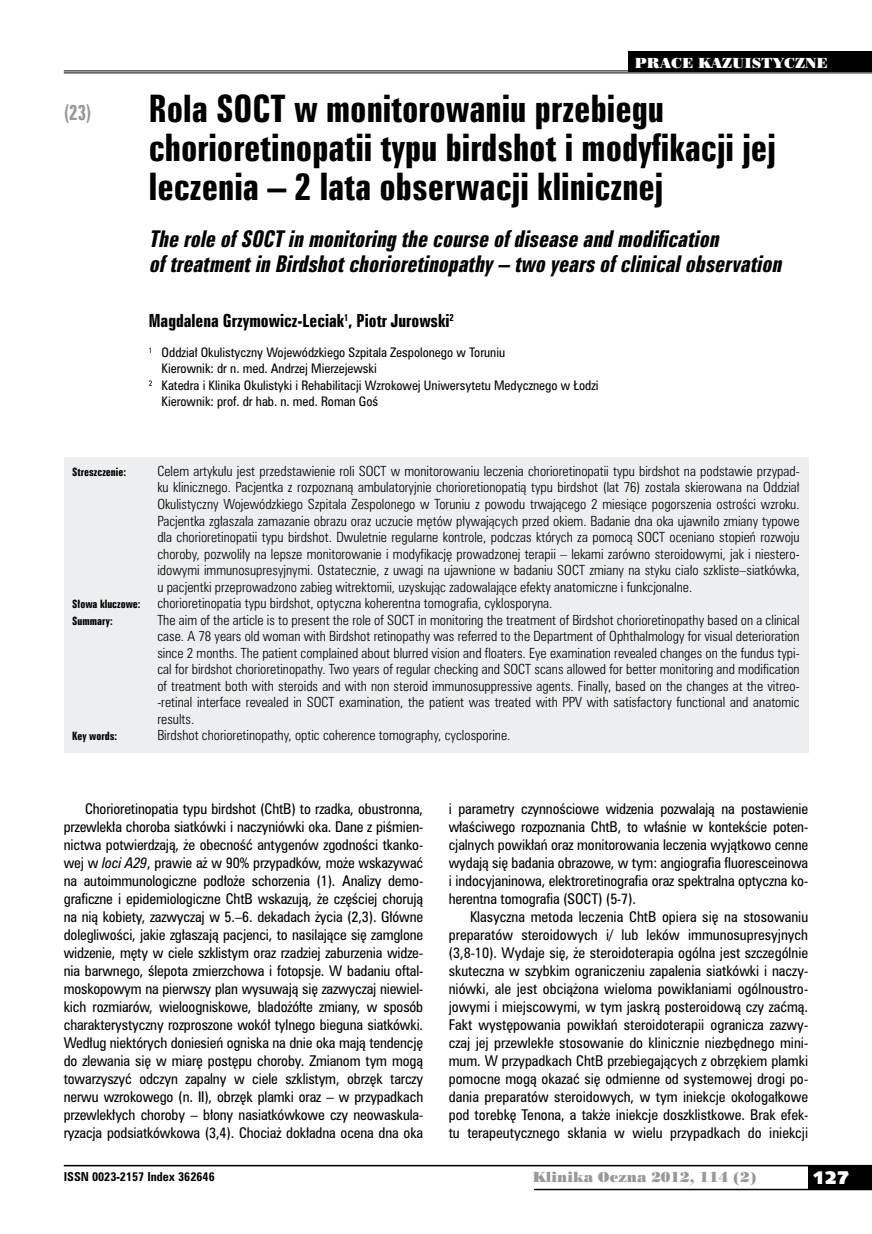
<style>
.page{position:relative;width:872px;height:1234px;background:#fff}
.page>*{position:absolute;margin:0;border:0;box-sizing:border-box;transform-origin:0 0}
.t1{font:34.5px/39px "Zurich Bd X Cn PL";color:#000}
.t2{font:italic 21px/25.5px "Zurich Bd X Cn PL";color:#000}
.t3{font:19.5px "Zurich Bd X Cn PL";color:#98989c;scale:.9 1}
.t4{font:18px "Humanst 531 U Blk PL";color:#fff}
.t5{font:16.5px "Zurich Bd X Cn PL";color:#000}
.t6{font:13.5px/18px "Zurich Cn PL";letter-spacing:-.01em;color:#000;text-align:justify}
.t7{font:13.5px "Poster Bodoni PL";color:#98989c}
.t8{font:13.5px "Poster Bodoni PL";color:#fff}
.t9{font:12.75px/16.5px "Zurich Lt Cn PL";color:#000;text-align:justify}
.t10{font:12px "Zurich Cn PL";color:#000}
.t11{font:700 11.25px "Zurich Cn PL";color:#000}
.t12{font:10.5px "Zurich Bd X Cn PL";color:#000}
.s1{font-style:italic}
</style>
<div class="page">
<div style="left:808px;top:1165px;width:64px;height:24px;background:#000"></div>
<hr style="left:64px;top:1164px;width:808px;height:2px;background:#000">
<hr style="left:534px;top:1188px;width:338px;height:1px;background:#000">
<div style="left:64px;top:457px;width:744px;height:295px;background:#edeeef"></div>
<hr style="left:64px;top:70px;width:808px;height:1px;background:#000">
<hr style="left:64px;top:72px;width:808px;height:1px;background:#000">
<div style="left:628px;top:51px;width:244px;height:21px;background:#000"></div>
<h3 class="t3" style="left:64px;top:100px;width:32px">(23)</h3>
<p class="t8" style="left:635px;top:54px;width:195px">PRACE KAZUISTYCZNE</p>
<h1 class="t1" style="left:149px;top:89px;width:628px">Rola SOCT w monitorowaniu przebiegu chorioretinopatii typu birdshot i modyfikacji jej leczenia – 2 lata obserwacji klinicznej</h1>
<h2 class="t2" style="left:149px;top:226px;width:639px">The role ofSOCTin monitoringthe course ofdisease andmodification oftreatmentin Birdshotchorioretinopathy– two yearsofclinicalobservation</h2>
<p class="t5" style="left:149px;top:310px;width:306px">Magdalena Grzymowicz-Leciak<sup>1</sup>, Piotr Jurowski<sup>2</sup></p>
<p class="t10" style="left:149px;top:344px;width:358px"><sup>1</sup> Oddział Okulistyczny Wojewódzkiego Szpitala Zespolonego w Toruniu</p>
<p class="t10" style="left:162px;top:360px;width:217px">Kierownik: dr n. med. Andrzej Mierzejewski</p>
<p class="t10" style="left:149px;top:377px;width:451px"><sup>2</sup> Katedra i Klinika Okulistyki i Rehabilitacji Wzrokowej Uniwersytetu Medycznego w Łodzi</p>
<p class="t10" style="left:162px;top:393px;width:218px">Kierownik: prof. dr hab. n. med. Roman Goś</p>
<p class="t12" style="left:72px;top:465px;width:55px">Streszczenie:</p>
<p class="t9" style="left:157px;top:462px;width:644px">Celem artykułu jest przedstawienie roli SOCT w monitorowaniu leczenia chorioretinopatii typu birdshot na podstawie przypad&shy;ku klinicznego. Pacjentka z rozpoznaną ambulatoryjnie chorioretionopatią typu birdshot (lat 76) została skierowana na Oddział Okulistyczny Wojewódzkiego Szpitala Zespolonego w Toruniu z powodu trwającego 2 miesiące pogorszenia ostrości wzroku.<br>Pacjentka zgłaszała zamazanie obrazu oraz uczucie mętów pływających przed okiem. Badanie dna oka ujawniło zmiany typowe dla chorioretinopatii typu birdshot. Dwuletnie regularne kontrole, podczas których za pomocą SOCT oceniano stopień rozwoju choroby, pozwoliły na lepsze monitorowanie i modyfikację prowadzonej terapii – lekami zarówno steroidowymi, jak i niestero&shy;idowymi immunosupresyjnymi. Ostatecznie, z uwagi na ujawnione w badaniu SOCT zmiany na styku ciało szkliste–siatkówka, u pacjentki przeprowadzono zabieg witrektomii, uzyskując zadowalające efekty anatomiczne i funkcjonalne.</p>
<p class="t12" style="left:72px;top:597px;width:70px">Słowa kluczowe:</p>
<p class="t9" style="left:157px;top:594px;width:396px">chorioretinopatia typu birdshot, optyczna koherentna tomografia, cyklosporyna.</p>
<p class="t12" style="left:72px;top:613px;width:42px">Summary:</p>
<p class="t9" style="left:157px;top:611px;width:644px">The aim of the article is to present the role of SOCT in monitoring the treatment of Birdshot chorioretinopathy based on a clinical case. A 78 years old woman with Birdshot retinopathy was referred to the Department of Ophthalmology for visual deterioration since 2 months. The patient complained about blurred vision and floaters. Eye examination revealed changes on the fundus typi&shy;cal for birdshot chorioretinopathy. Two years of regular checking and SOCT scans allowed for better monitoring and modification of treatment both with steroids and with non steroid immunosuppressive agents. Finally, based on the changes at the vitreo--retinal interface revealed in SOCT examination, the patient was treated with PPV with satisfactory functional and anatomic results.</p>
<p class="t12" style="left:72px;top:729px;width:46px">Key words:</p>
<p class="t9" style="left:157px;top:726px;width:354px">Birdshot chorioretinopathy, optic coherence tomography, cyclosporine.</p>
<p class="t6" style="left:64px;top:799px;width:361px;text-indent:21px">Chorioretinopatia typu birdshot (ChtB) to rzadka, obustronna, przewlekła choroba siatkówki i naczyniówki oka. Dane z piśmien&shy;nictwa potwierdzają, że obecność antygenów zgodności tkanko&shy;wej w <span class="s1">loci A29</span>, prawie aż w 90% przypadków, może wskazywać na autoimmunologiczne podłoże schorzenia (1). Analizy demo&shy;graficzne i epidemiologiczne ChtB wskazują, że częściej chorują na nią kobiety, zazwyczaj w 5.–6. dekadach życia (2,3). Główne dolegliwości, jakie zgłaszają pacjenci, to nasilające się zamglone widzenie, męty w ciele szklistym oraz rzadziej zaburzenia widze&shy;nia barwnego, ślepota zmierzchowa i fotopsje. W badaniu oftal&shy;moskopowym na pierwszy plan wysuwają się zazwyczaj niewiel&shy;kich rozmiarów, wieloogniskowe, bladożółte zmiany, w sposób charakterystyczny rozproszone wokół tylnego bieguna siatkówki.<br>Według niektórych doniesień ogniska na dnie oka mają tendencję do zlewania się w miarę postępu choroby. Zmianom tym mogą towarzyszyć odczyn zapalny w ciele szklistym, obrzęk tarczy nerwu wzrokowego (n. II), obrzęk plamki oraz – w przypadkach przewlekłych choroby – błony nasiatkówkowe czy neowaskula&shy;ryzacja podsiatkówkowa (3,4). Chociaż dokładna ocena dna oka</p>
<p class="t6" style="left:449px;top:799px;width:361px">i parametry czynnościowe widzenia pozwalają na postawienie właściwego rozpoznania ChtB, to właśnie w kontekście poten&shy;cjalnych powikłań oraz monitorowania leczenia wyjątkowo cenne wydają się badania obrazowe, w tym: angiografia fluoresceinowa i indocyjaninowa, elektroretinografia oraz spektralna optyczna ko&shy;herentna tomografia (SOCT) (5-7).</p>
<p class="t6" style="left:449px;top:907px;width:361px;text-indent:21px">Klasyczna metoda leczenia ChtB opiera się na stosowaniu preparatów steroidowych i/ lub leków immunosupresyjnych (3,8-10). Wydaje się, że steroidoterapia ogólna jest szczególnie skuteczna w szybkim ograniczeniu zapalenia siatkówki i naczy&shy;niówki, ale jest obciążona wieloma powikłaniami ogólnoustro&shy;jowymi i miejscowymi, w tym jaskrą posteroidową czy zaćmą.<br>Fakt występowania powikłań steroidoterapii ogranicza zazwy&shy;czaj jej przewlekłe stosowanie do klinicznie niezbędnego mini&shy;mum. W przypadkach ChtB przebiegających z obrzękiem plamki pomocne mogą okazać się odmienne od systemowej drogi po&shy;dania preparatów steroidowych, w tym iniekcje okołogałkowe pod torebkę Tenona, a także iniekcje doszklistkowe. Brak efek&shy;tu terapeutycznego skłania w wielu przypadkach do iniekcji</p>
<p class="t11" style="left:64px;top:1168px;width:152px">ISSN 0023-2157 Index 362646</p>
<p class="t7" style="left:532px;top:1168px;width:225px">Klinika Oczna 2012, 114 (2)</p>
<h3 class="t4" style="left:812px;top:1165px;width:38px">127</h3>
</div>
